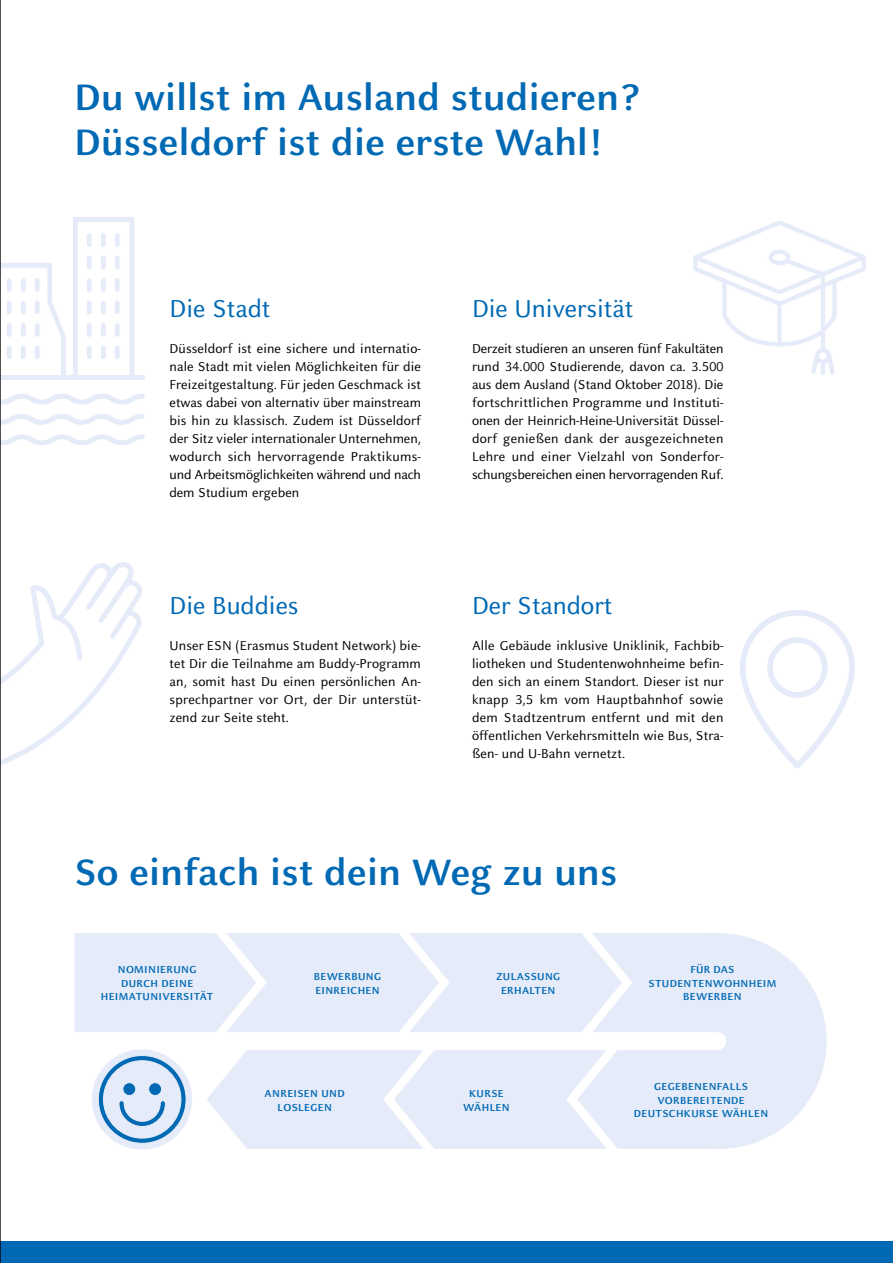
<style>
.page{position:relative;width:893px;height:1263px;background:#fff}
.page>*{position:absolute;margin:0;border:0;box-sizing:border-box;transform-origin:0 0}
.t1{font:700 40.5px/45px "Celeste Sans Pro";letter-spacing:.01em;color:#0069b4}
.t2{font:27px "Celeste Sans Pro";color:#0069b4}
.t3{font:14.25px/18px "Celeste Sans Pro";letter-spacing:.01em;color:#000;text-align:justify}
.t4{font:700 11.25px/13.5px "Celeste Sans Pro";letter-spacing:.03em;color:#0069b4;text-align:center}
</style>
<div class="page">
<div style="left:0;top:1242px;width:893px;height:21px;background:#0069b4"></div>
<svg style="left:740px;top:610px;width:115px;height:159px"></svg>
<svg style="left:74px;top:933px;width:753px;height:216px"></svg>
<div style="left:123px;top:1083px;width:13px;height:12px;background:#0069b4;border-radius:50%"></div>
<div style="left:122px;top:1082px;width:14px;height:14px;border:1px solid #e5ebf8;border-radius:50%"></div>
<div style="left:149px;top:1083px;width:13px;height:12px;background:#0069b4;border-radius:50%"></div>
<div style="left:148px;top:1082px;width:14px;height:14px;border:1px solid #e5ebf8;border-radius:50%"></div>
<svg style="left:693px;top:220px;width:173px;height:155px"></svg>
<svg style="left:1px;top:217px;width:144px;height:228px"></svg>
<svg style="left:1px;top:562px;width:141px;height:203px"></svg>
<hr style="left:0;top:0;width:1px;height:1263px;background:#000">
<h1 class="t1" style="left:74px;top:74px;width:566px">Du willst im Ausland studieren?<br>Düsseldorf ist die erste Wahl!</h1>
<h2 class="t2" style="left:170px;top:292px;width:102px">Die Stadt</h2>
<p class="t3" style="left:170px;top:340px;width:253px">Düsseldorf ist eine sichere und internatio&shy;nale Stadt mit vielen Möglichkeiten für die Freizeitgestaltung. Für jeden Geschmack ist etwas dabei von alternativ über mainstream bis hin zu klassisch. Zudem ist Düsseldorf der Sitz vieler internationaler Unternehmen, wodurch sich hervorragende Praktikums&shy;und Arbeitsmöglichkeiten während und nach dem Studium ergeben</p>
<h2 class="t2" style="left:170px;top:589px;width:131px">Die Buddies</h2>
<p class="t3" style="left:170px;top:637px;width:253px">Unser ESN (Erasmus Student Network) bie&shy;tet Dir die Teilnahme am Buddy-Programm an, somit hast Du einen persönlichen An&shy;sprechpartner vor Ort, der Dir unterstüt&shy;zend zur Seite steht.</p>
<h2 class="t2" style="left:472px;top:292px;width:163px">Die Universität</h2>
<p class="t3" style="left:472px;top:340px;width:253px">Derzeit studieren an unseren fünf Fakultäten rund 34.000 Studierende, davon ca. 3.500 aus dem Ausland (Stand Oktober 2018). Die fortschrittlichen Programme und Instituti&shy;onen der Heinrich-Heine-Universität Düssel&shy;dorf genießen dank der ausgezeichneten Lehre und einer Vielzahl von Sonderfor&shy;schungsbereichen einen hervorragenden Ruf.</p>
<h2 class="t2" style="left:472px;top:589px;width:142px">Der Standort</h2>
<p class="t3" style="left:472px;top:637px;width:253px">Alle Gebäude inklusive Uniklinik, Fachbib&shy;liotheken und Studentenwohnheime befin&shy;den sich an einem Standort. Dieser ist nur knapp 3,5 km vom Hauptbahnhof sowie dem Stadtzentrum entfernt und mit den öffentlichen Verkehrsmitteln wie Bus, Stra&shy;ßen- und U-Bahn vernetzt.</p>
<h1 class="t1" style="left:74px;top:848px;width:544px">So einfach ist dein Weg zu uns</h1>
<p class="t4" style="left:314px;top:970px;width:69px;text-align:left">BEWERBUNG<br>EINREICHEN</p>
<p class="t4" style="left:648px;top:962px;width:129px">FÜR DAS<br>STUDENTENWOHNHEIM<br>BEWERBEN</p>
<p class="t4" style="left:101px;top:962px;width:114px">NOMINIERUNG<br>DURCH DEINE<br>HEIMATUNIVERSITÄT</p>
<p class="t4" style="left:496px;top:970px;width:66px">ZULASSUNG<br>ERHALTEN</p>
<p class="t4" style="left:265px;top:1086px;width:81px">ANREISEN UND<br>LOSLEGEN</p>
<p class="t4" style="left:463px;top:1086px;width:48px">KURSE<br>WÄHLEN</p>
<p class="t4" style="left:634px;top:1080px;width:136px">GEGEBENENFALLS<br>VORBEREITENDE<br>DEUTSCHKURSE WÄHLEN</p>
</div>
